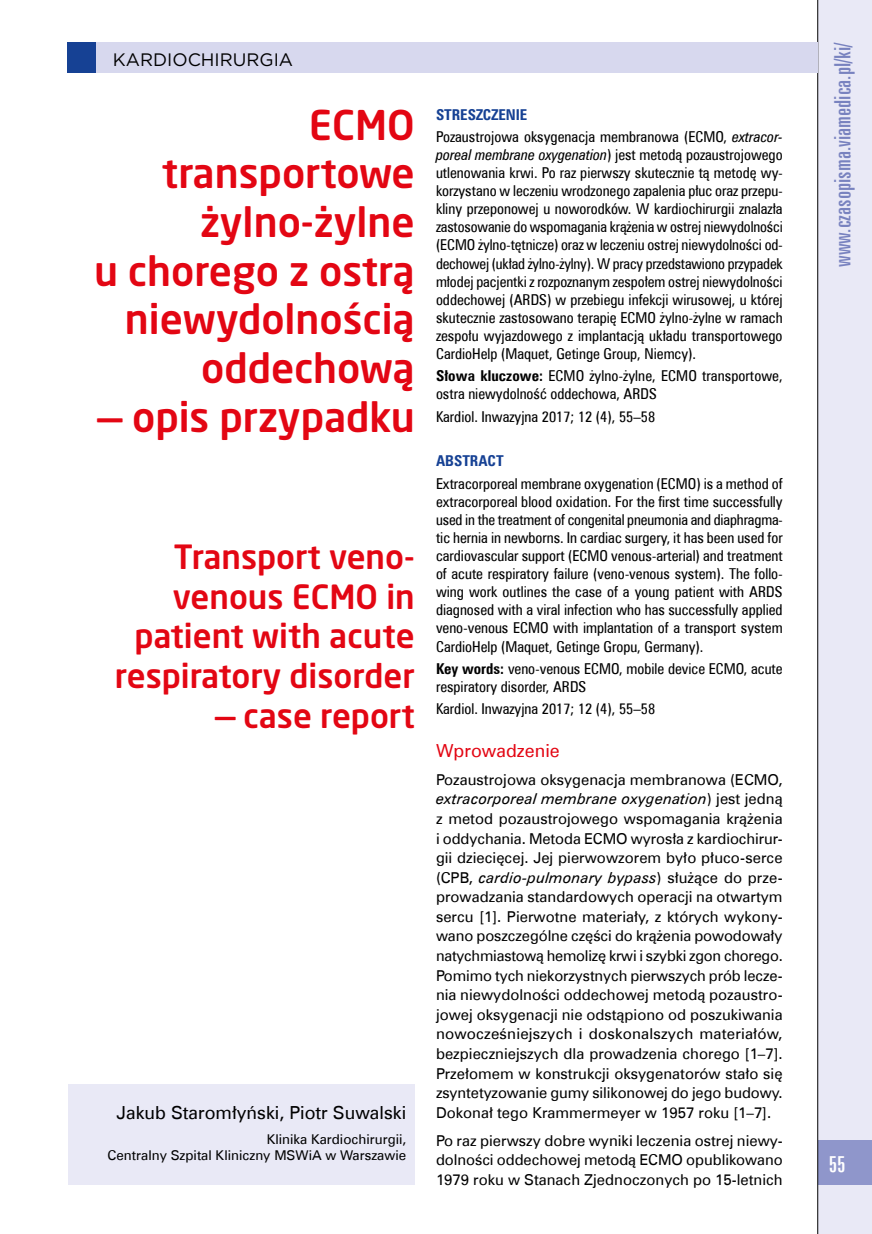
<style>
.page{position:relative;width:872px;height:1234px;background:#fff}
.page>*{position:absolute;margin:0;border:0;box-sizing:border-box;transform-origin:0 0}
.t1{font:500 40.5px/48.6px "Neo Sans Pro";color:#e30613;text-align:right}
.t2{font:500 33px/39.6px "Neo Sans Pro";color:#e30613;text-align:right}
.t3{font:22.5px "Zurich X Cn EU";color:#7882bf;scale:1.07 1}
.t4{font:22.5px "Zurich X Cn EU";color:#fff;scale:1.07 1}
.t5{font:18px "Zurich EU";color:#000}
.t6{font:18px "Gotham";color:#000}
.t7{font:18px "Zurich EU";color:#e30613}
.t8{font:15px/18px "Zurich Cn EU";color:#000}
.t9{font:15px/19.5px "Zurich EU";color:#000;text-align:justify}
.t10{font:700 15px "Zurich Cn EU";color:#164194}
.t11{font:13.5px/16.5px "Zurich EU";color:#000;text-align:right}
.s1{font-weight:700;color:#164194}
.s2{font-style:italic}
.s3{font-weight:700}
</style>
<div class="page">
<div style="left:817px;top:0;width:55px;height:1233px;background:#e9e9f6"></div>
<div style="left:817px;top:1140px;width:55px;height:44px;background:#8f96cb"></div>
<hr style="left:817px;top:0;width:1px;height:1233px;background:#000">
<div style="left:68px;top:43px;width:749px;height:30px;background:#d7d8ee"></div>
<div style="left:68px;top:1084px;width:347px;height:100px;background:#e9e9f6"></div>
<div style="left:68px;top:43px;width:28px;height:30px;background:#164194"></div>
<p class="t6" style="left:113px;top:48px;width:182px">KARDIOCHIRURGIA</p>
<h1 class="t1" style="left:94px;top:99px;width:322px">ECMO transportowe żylno-żylne<br>u chorego z ostrą niewydolnością oddechową</h1>
<h1 class="t1" style="left:98px;top:391px;width:318px">— opis przypadku</h1>
<h2 class="t2" style="left:115px;top:536px;width:301px">Transport veno&shy;venous ECMO in patient with acute respiratory disorder</h2>
<h2 class="t2" style="left:215px;top:694px;width:201px">— case report</h2>
<p class="t5" style="left:117px;top:1100px;width:291px">Jakub Staromłyński, Piotr Suwalski</p>
<p class="t11" style="left:108px;top:1130px;width:300px">Klinika Kardiochirurgii,<br>Centralny Szpital Kliniczny MSWiA w Warszawie</p>
<p class="t8" style="left:436px;top:103px;width:348px;line-height:22.4px"><span class="s1">STRESZCZENIE<br></span>Pozaustrojowa oksygenacja membranowa (ECMO, <span class="s2">extracor-</span></p>
<p class="t8" style="left:436px;top:145px;width:348px;text-align:justify"><span class="s2">poreal membrane oxygenation</span>) jest metodą pozaustrojowego utlenowania krwi. Po raz pierwszy skutecznie tą metodę wy&shy;korzystano w leczeniu wrodzonego zapalenia płuc oraz przepu&shy;kliny przeponowej u noworodków. W kardiochirurgii znalazła zastosowanie do wspomagania krążenia w ostrej niewydolności (ECMO żylno-tętnicze) oraz w leczeniu ostrej niewydolności od&shy;dechowej (układ żylno-żylny). W pracy przedstawiono przypadek młodej pacjentki z rozpoznanym zespołem ostrej niewydolności oddechowej (ARDS) w przebiegu infekcji wirusowej, u której skutecznie zastosowano terapię ECMO żylno-żylne w ramach zespołu wyjazdowego z implantacją układu transportowego CardioHelp (Maquet, Getinge Group, Niemcy).</p>
<p class="t8" style="left:436px;top:367px;width:348px"><span class="s3">Słowa kluczowe:</span> ECMO żylno-żylne, ECMO transportowe, ostra niewydolność oddechowa, ARDS</p>
<p class="t8" style="left:436px;top:407px;width:221px">Kardiol. Inwazyjna 2017; 12 (4), 55–58</p>
<p class="t10" style="left:436px;top:451px;width:69px">ABSTRACT</p>
<p class="t8" style="left:436px;top:474px;width:348px;text-align:justify">Extracorporeal membrane oxygenation (ECMO) is a method of extracorporeal blood oxidation. For the first time successfully used in the treatment of congenital pneumonia and diaphragma&shy;tic hernia in newborns. In cardiac surgery, it has been used for cardiovascular support (ECMO venous-arterial) and treatment of acute respiratory failure (veno-venous system). The follo&shy;wing work outlines the case of a young patient with ARDS diagnosed with a viral infection who has successfully applied veno-venous ECMO with implantation of a transport system CardioHelp (Maquet, Getinge Gropu, Germany).</p>
<p class="t8" style="left:436px;top:659px;width:348px"><span class="s3">Key words:</span> veno-venous ECMO, mobile device ECMO, acute respiratory disorder, ARDS</p>
<p class="t8" style="left:436px;top:699px;width:221px">Kardiol. Inwazyjna 2017; 12 (4), 55–58</p>
<p class="t7" style="left:436px;top:739px;width:125px">Wprowadzenie</p>
<p class="t9" style="left:436px;top:769px;width:348px">Pozaustrojowa oksygenacja membranowa (ECMO, <span class="s2">extracorporeal membrane oxygenation</span>) jest jedną z metod pozaustrojowego wspomagania krążenia i oddychania. Metoda ECMO wyrosła z kardiochirur&shy;gii dziecięcej. Jej pierwowzorem było płuco-serce (CPB, <span class="s2">cardio-pulmonary bypass</span>) służące do prze&shy;prowadzania standardowych operacji na otwartym sercu [1]. Pierwotne materiały, z których wykony&shy;wano poszczególne części do krążenia powodowały natychmiastową hemolizę krwi i szybki zgon chorego.<br>Pomimo tych niekorzystnych pierwszych prób lecze&shy;nia niewydolności oddechowej metodą pozaustro&shy;jowej oksygenacji nie odstąpiono od poszukiwania nowocześniejszych i doskonalszych materiałów, bezpieczniejszych dla prowadzenia chorego [1–7].<br>Przełomem w konstrukcji oksygenatorów stało się zsyntetyzowanie gumy silikonowej do jego budowy.<br>Dokonał tego Krammermeyer w 1957 roku [1–7].</p>
<p class="t9" style="left:436px;top:1130px;width:348px">Po raz pierwszy dobre wyniki leczenia ostrej niewy&shy;dolności oddechowej metodą ECMO opublikowano 1979 roku w Stanach Zjednoczonych po 15-letnich</p>
<h3 class="t3" style="left:829px;top:267px;width:212px;rotate:-90deg">www.czasopisma.viamedica.pl/ki/</h3>
<h3 class="t4" style="left:828px;top:1150px;width:17px">55</h3>
</div>
